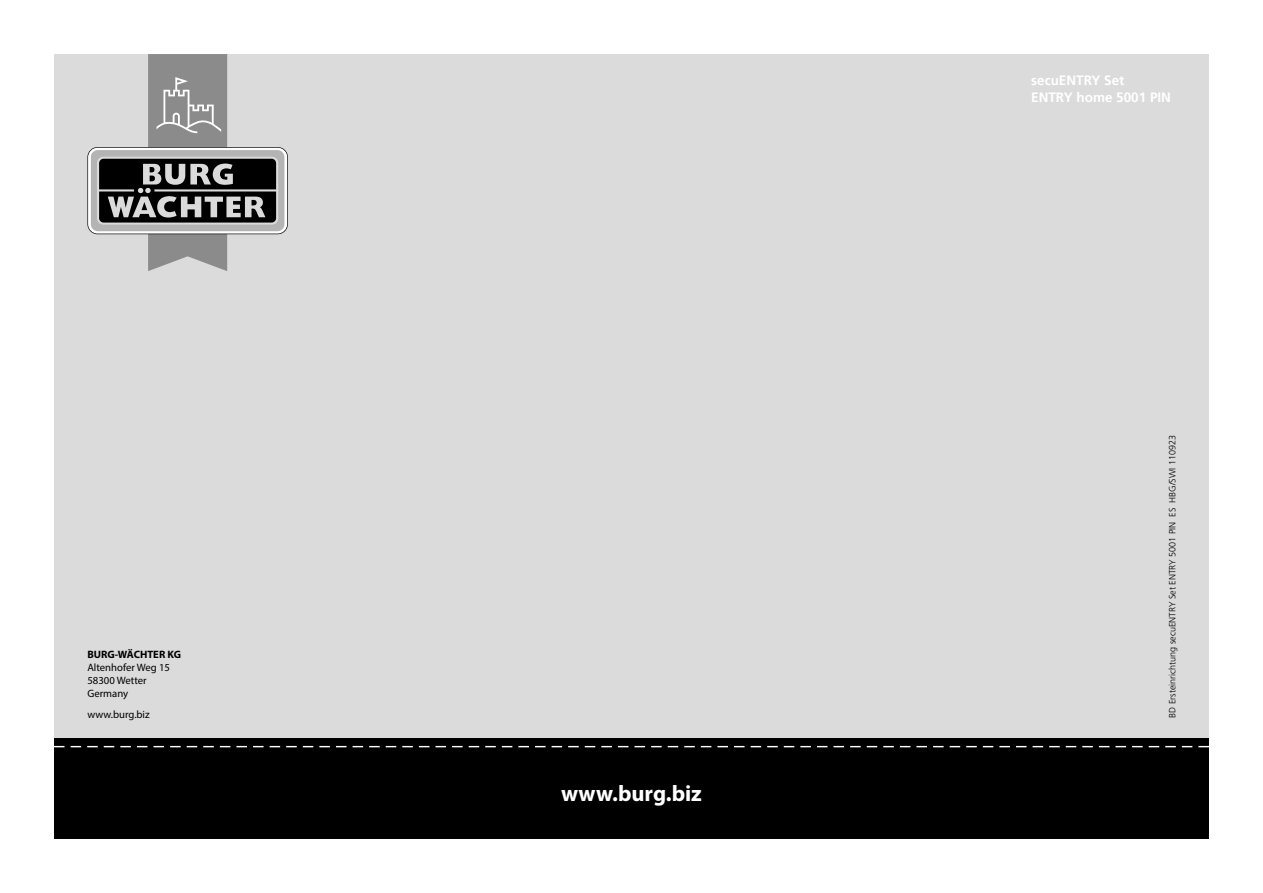
<style>
.page{position:relative;width:1263px;height:893px;background:#fff}
.page>*{position:absolute;margin:0;border:0;box-sizing:border-box;transform-origin:0 0}
.t1{font:700 22.5px "Myriad Pro";color:#fff}
.t2{font:700 13.5px/16.2px "Frutiger LT Pro";color:#fff}
.t3{font:10.65px/12.9px "Myriad Pro";color:#000}
.t4{font:700 10.65px "Myriad Pro";color:#000}
.t5{font:300 9px "Frutiger LT Pro";color:#000}
</style>
<div class="page">
<div style="left:54px;top:738px;width:1155px;height:101px;background:#000"></div>
<div style="left:54px;top:54px;width:1155px;height:684px;background:#dbdbdb"></div>
<svg style="left:54px;top:746px;width:1155px;height:1px"></svg>
<svg style="left:87px;top:54px;width:201px;height:217px"></svg>
<p class="t4" style="left:87px;top:648px;width:95px">BURG-WÄCHTER KG</p>
<p class="t3" style="left:87px;top:661px;width:84px">Altenhofer Weg 15<br>58300 Wetter<br>Germany</p>
<p class="t3" style="left:87px;top:707px;width:64px">www.burg.biz</p>
<h1 class="t1" style="left:561px;top:779px;width:142px">www.burg.biz</h1>
<h2 class="t2" style="left:1031px;top:73px;width:141px">secuENTRY Set<br>ENTRY home 5001 PIN</h2>
<p class="t5" style="left:1167px;top:718px;width:284px;rotate:-90deg">BD Ersteinrichtung secuENTRY Set ENTRY 5001 PIN ES HBG/SWI 110923</p>
</div>
